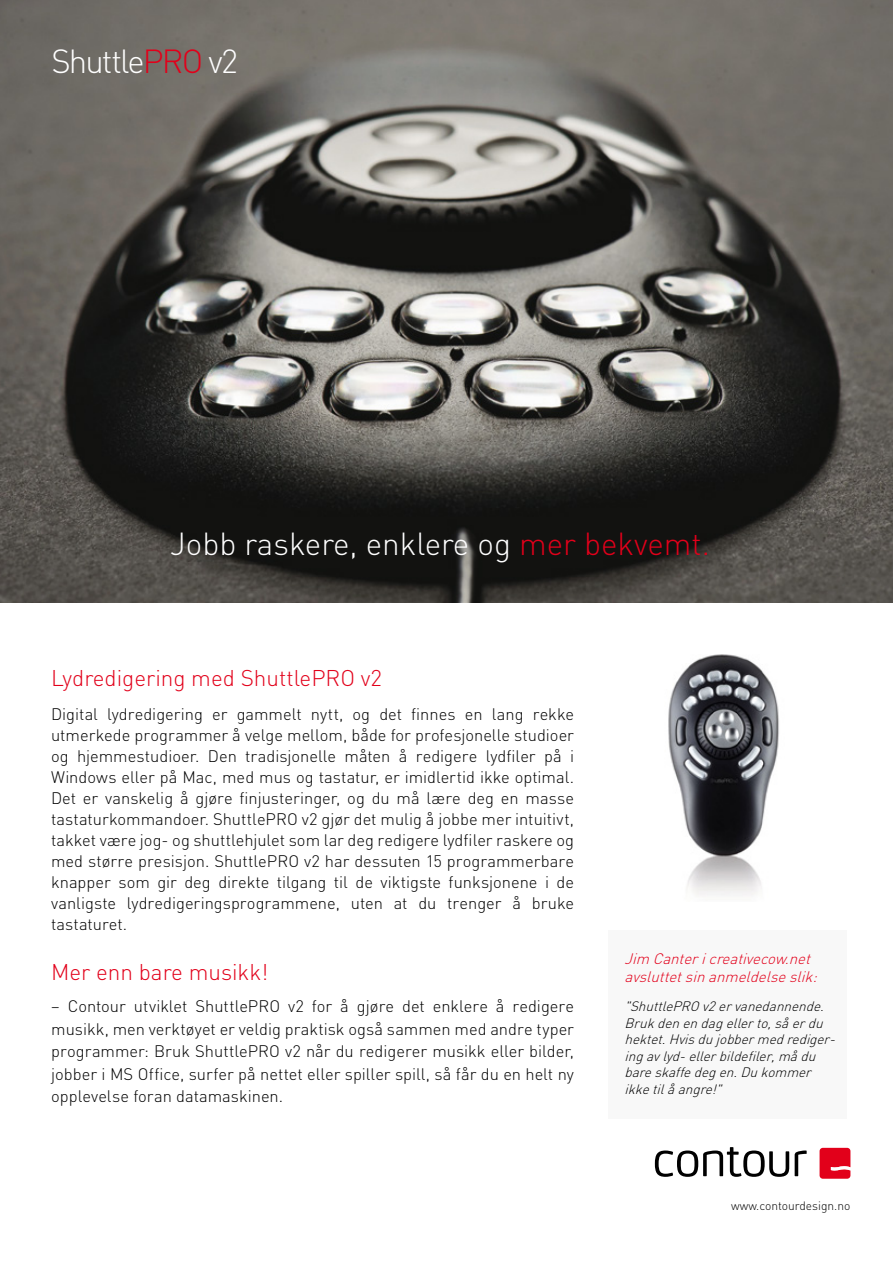
<style>
.page{position:relative;width:893px;height:1263px;background:#fff}
.page>*{position:absolute;margin:0;border:0;box-sizing:border-box;transform-origin:0 0}
.t1{font:300 33px "DIN";letter-spacing:-.055em;color:#fff}
.t2{font:300 31.5px "DIN";color:#fff}
.t3{font:300 22.5px "DIN";color:#e2001a}
.t4{font:300 16.5px/21px "DIN";color:#000;text-align:justify}
.t5{font:italic 300 15px/18px "DIN";color:#e2001a}
.t6{font:italic 300 13.5px/16.5px "DIN";color:#000}
.t7{font:300 12px "DIN";color:#000}
.s1{color:#e2001a}
</style>
<div class="page">
<img style="left:668px;top:654px;width:111px;height:242px">
<img style="left:0;top:0;width:893px;height:602px">
<svg style="left:655px;top:1147px;width:134px;height:30px"></svg>
<svg style="left:795px;top:1150px;width:12px;height:26px"></svg>
<svg style="left:820px;top:1148px;width:30px;height:31px"></svg>
<div style="left:608px;top:930px;width:238px;height:189px;background:#f8f8f8"></div>
<h1 class="t1" style="left:51px;top:41px;width:188px">Shuttle<span class="s1">PRO</span> v2</h1>
<h2 class="t2" style="left:170px;top:524px;width:541px">Jobb raskere, enklere og <span class="s1">mer bekvemt.</span></h2>
<h3 class="t3" style="left:51px;top:664px;width:332px">Lydredigering med ShuttlePRO v2</h3>
<p class="t4" style="left:51px;top:703px;width:525px">Digital lydredigering er gammelt nytt, og det finnes en lang rekke utmerkede programmer å velge mellom, både for profesjonelle studioer og hjemmestudioer. Den tradisjonelle måten å redigere lydfiler på i Windows eller på Mac, med mus og tastatur, er imidlertid ikke optimal.<br>Det er vanskelig å gjøre finjusteringer, og du må lære deg en masse tastaturkommandoer. ShuttlePRO v2 gjør det mulig å jobbe mer intuitivt, takket være jog- og shuttlehjulet som lar deg redigere lydfiler raskere og med større presisjon. ShuttlePRO v2 har dessuten 15 programmerbare knapper som gir deg direkte tilgang til de viktigste funksjonene i de vanligste lydredigeringsprogrammene, uten at du trenger å bruke tastaturet.</p>
<h3 class="t3" style="left:51px;top:957px;width:219px">Mer enn bare musikk!</h3>
<p class="t4" style="left:51px;top:995px;width:524px;line-height:22.5px">– Contour utviklet ShuttlePRO v2 for å gjøre det enklere å redigere musikk, men verktøyet er veldig praktisk også sammen med andre typer programmer: Bruk ShuttlePRO v2 når du redigerer musikk eller bilder, jobber i MS Office, surfer på nettet eller spiller spill, så får du en helt ny opplevelse foran datamaskinen.</p>
<p class="t5" style="left:625px;top:949px;width:199px">Jim Cantericreativecow.net avsluttetsinanmeldelseslik:</p>
<p class="t6" style="left:624px;top:998px;width:216px">"ShuttlePRO v2ervanedannende.<br>Brukdenendagellerto,såerdu hektet.Hvisdujobbermedrediger&shy;ingavlyd-ellerbildefiler,mådu bareskaffedegen.Dukommer ikketilåangre!"</p>
<p class="t7" style="left:731px;top:1198px;width:121px">www.contourdesign.no</p>
</div>
